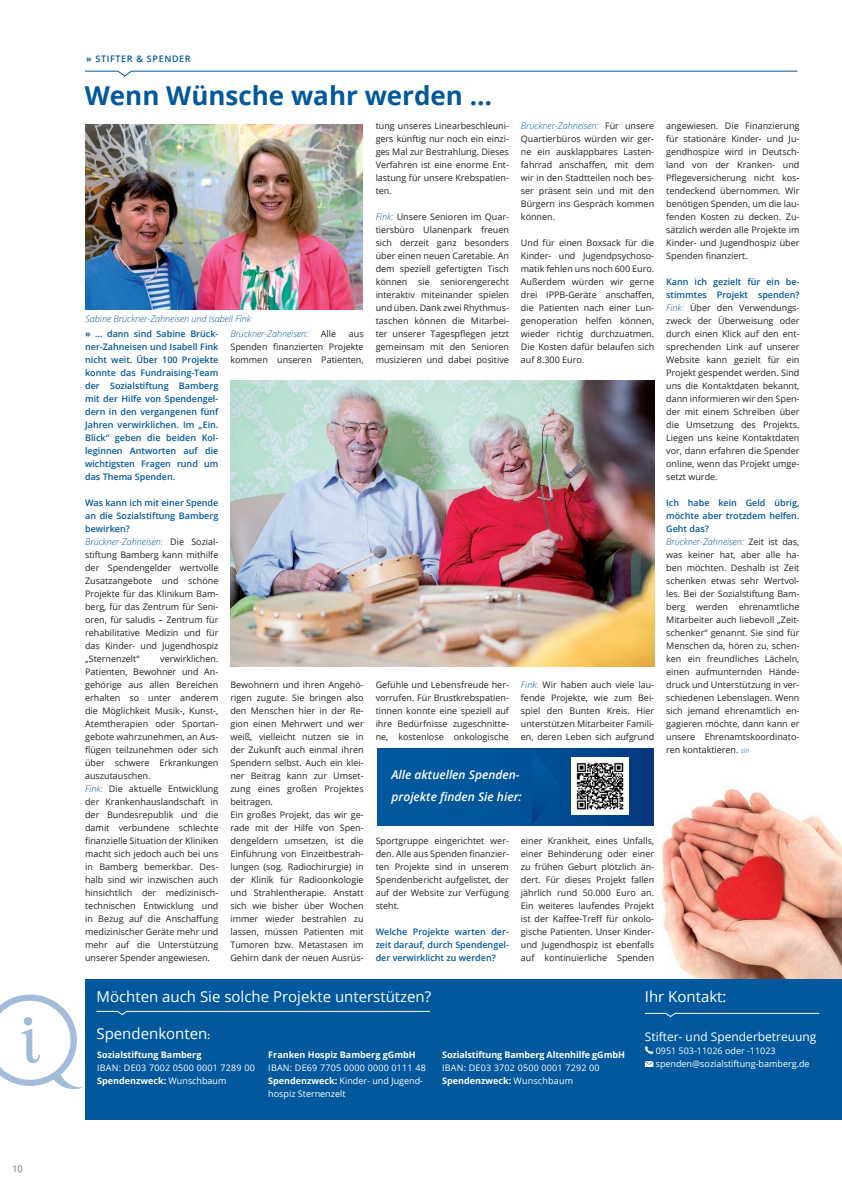
<style>
.page{position:relative;width:842px;height:1191px;background:#fff}
.page>*{position:absolute;margin:0;border:0;box-sizing:border-box;transform-origin:0 0}
.t1{font:700 26px "Open Sans";color:#01589c}
.t2{font:15px "Open Sans";color:#fff}
.t3{font:italic 600 12px/22px "Open Sans";color:#fff}
.t4{font:12px "Open Sans";color:#fff}
.t5{font:9px/13px "Open Sans";color:#231f20;text-align:justify}
.t6{font:600 9px/13px "Open Sans";color:#01589c;text-align:justify}
.t7{font:9px/13px "Open Sans";color:#fff}
.t8{font:9px/13px "Open Sans";letter-spacing:.02em;color:#fff}
.t9{font:700 9px "Open Sans";color:#fff}
.t10{font:italic 300 9px "Open Sans";color:#01589c}
.t11{font:600 9px "Open Sans";letter-spacing:.07em;color:#01589c}
.t12{font:300 9px "Open Sans";color:#231f20}
.s1{font-weight:700}
.s2{font-weight:600;color:#01589c}
.s3{font-weight:300;font-style:italic;color:#01589c}
.s4{font-weight:300;font-style:italic;font-size:7px;color:#01589c}
.s5{font-weight:700;font-size:9px}
</style>
<div class="page">
<img style="left:647px;top:787px;width:195px;height:192px">
<svg style="left:85px;top:71px;width:713px;height:6px"></svg>
<img style="left:230px;top:380px;width:424px;height:287px">
<img style="left:85px;top:124px;width:278px;height:186px">
<svg style="left:377px;top:749px;width:277px;height:76px;background:#055397"></svg>
<img style="left:572px;top:758px;width:56px;height:56px">
<svg style="left:532px;top:749px;width:30px;height:76px;background:#004f93"></svg>
<svg style="left:0;top:994px;width:82px;height:95px"></svg>
<div style="left:24px;top:1017px;width:8px;height:8px;background:#a3bcd9;border-radius:50%"></div>
<div style="left:85px;top:979px;width:757px;height:141px;background:#01589c"></div>
<svg style="left:96px;top:1010px;width:335px;height:5px"></svg>
<svg style="left:644px;top:1012px;width:176px;height:5px"></svg>
<svg style="left:645px;top:1046px;width:8px;height:8px"></svg>
<svg style="left:645px;top:1061px;width:8px;height:6px"></svg>
<p class="t12" style="left:12px;top:1162px;width:12px">10</p>
<p class="t11" style="left:86px;top:52px;width:106px"><span class="s1">»</span> STIFTER &amp; SPENDER</p>
<h1 class="t1" style="left:85px;top:77px;width:409px">Wenn Wünsche wahr werden …</h1>
<p class="t10" style="left:85px;top:312px;width:167px">Sabine Brückner-Zahneisen und Isabell Fink</p>
<p class="t6" style="left:85px;top:327px;width:135px"><span class="s1">»</span> … dann sind Sabine Brück&shy;ner-Zahneisen und Isabell Fink nicht weit. Über 100 Projekte konnte das Fundraising-Team der Sozialstiftung Bamberg mit der Hilfe von Spendengel&shy;dern in den vergangenen fünf Jahren verwirklichen. Im „Ein.<br>Blick“ geben die beiden Kol&shy;leginnen Antworten auf die wichtigsten Fragen rund um das Thema Spenden.</p>
<p class="t5" style="left:85px;top:496px;width:135px;text-align:left"><span class="s2">Was kann ich mit einer Spende an die Sozialstiftung Bamberg bewirken?<br></span><span class="s3">Brückner-Zahneisen:</span> Die Sozial&shy;stiftung Bamberg kann mithilfe der Spendengelder wertvolle<br>Zusatzangebote und schöne<br>Projekte für das Klinikum Bam&shy;berg, für das Zentrum für Seni&shy;oren, für saludis – Zentrum für rehabilitative Medizin und für das Kinder- und Jugendhospiz „Sternenzelt“</p>
<p class="t5" style="left:85px;top:652px;width:135px;text-align:left;text-indent:75px">verwirklichen.<br>Patienten, Bewohner und An&shy;gehörige aus allen Bereichen erhalten so unter anderem die Möglichkeit Musik-, Kunst-,<br>Atemtherapien oder Sportan&shy;gebote wahrzunehmen, an Aus&shy;flügen teilzunehmen oder sich über schwere Erkrankungen auszutauschen.<br><span class="s3">Fink:</span> Die aktuelle Entwicklung der Krankenhauslandschaft in der Bundesrepublik und die damit verbundene schlechte finanzielle Situation der Kliniken macht sich jedoch auch bei uns in Bamberg bemerkbar. Des&shy;halb sind wir inzwischen auch hinsichtlich der medizinisch&shy;technischen Entwicklung und in Bezug auf die Anschaffung medizinischer Geräte mehr und mehr auf die Unterstützung unserer Spender angewiesen.</p>
<p class="t10" style="left:230px;top:327px;width:79px">Brückner-Zahneisen:</p>
<p class="t5" style="left:321px;top:327px;width:17px">Alle</p>
<p class="t5" style="left:230px;top:327px;width:135px;text-indent:118px">aus Spenden finanzierten Projekte kommen unseren Patienten,</p>
<p class="t5" style="left:230px;top:678px;width:135px;text-align:left">Bewohnern und ihren Angehö&shy;rigen zugute. Sie bringen also den Menschen hier in der Re&shy;gion einen Mehrwert und wer weiß, vielleicht nutzen sie in der Zukunft auch einmal ihren<br>Spendern selbst. Auch ein klei&shy;ner Beitrag kann zur Umset&shy;zung eines großen Projektes beitragen.<br>Ein großes Projekt, das wir ge&shy;rade mit der Hilfe von Spen&shy;dengeldern umsetzen, ist die<br>Einführung von Einzeitbestrah&shy;lungen (sog. Radiochirurgie) in der Klinik für Radioonkologie und Strahlentherapie. Anstatt sich wie bisher über Wochen immer wieder bestrahlen zu lassen, müssen Patienten mit<br>Tumoren bzw. Metastasen im<br>Gehirn dank der neuen Ausrüs-</p>
<p class="t5" style="left:376px;top:119px;width:135px">tung unseres Linearbeschleuni&shy;gers künftig nur noch ein einzi&shy;ges Mal zur Bestrahlung. Dieses Verfahren ist eine enorme Ent&shy;lastung für unsere Krebspatien&shy;ten.</p>
<p class="t5" style="left:376px;top:210px;width:135px"><span class="s3">Fink:</span> Unsere Senioren im Quar&shy;tiersbüro Ulanenpark freuen sich derzeit ganz besonders über einen neuen Caretable. An dem speziell gefertigten Tisch können sie seniorengerecht interaktiv miteinander spielen und üben. Dank zwei Rhythmus&shy;taschen können die Mitarbei&shy;ter unserer Tagespflegen jetzt gemeinsam mit den Senioren musizieren und dabei positive</p>
<p class="t5" style="left:521px;top:119px;width:135px"><span class="s3">Brückner-Zahneisen:</span> Für unsere Quartierbüros würden wir ger&shy;ne ein ausklappbares Lasten&shy;fahrrad anschaffen, mit dem wir in den Stadtteilen noch bes&shy;ser präsent sein und mit den Bürgern ins Gespräch kommen können.</p>
<p class="t5" style="left:521px;top:236px;width:135px">Und für einen Boxsack für die Kinder- und Jugendpsychoso&shy;matik fehlen uns noch 600 Euro.<br>Außerdem würden wir gerne drei IPPB-Geräte anschaffen, die Patienten nach einer Lun&shy;genoperation helfen können, wieder richtig durchzuatmen.<br>Die Kosten dafür belaufen sich auf 8.300 Euro.</p>
<p class="t5" style="left:376px;top:678px;width:135px">Gefühle und Lebensfreude her&shy;vorrufen. Für Brustkrebspatien&shy;tinnen konnte eine speziell auf ihre Bedürfnisse zugeschnitte&shy;ne, kostenlose onkologische</p>
<p class="t5" style="left:521px;top:678px;width:135px"><span class="s3">Fink:</span> Wir haben auch viele lau&shy;fende Projekte, wie zum Bei&shy;spiel den Bunten Kreis. Hier unterstützen Mitarbeiter Famili&shy;en, deren Leben sich aufgrund</p>
<h3 class="t3" style="left:391px;top:763px;width:132px">Alle aktuellen Spenden&shy;projekte finden Sie hier:</h3>
<p class="t5" style="left:376px;top:834px;width:135px">Sportgruppe eingerichtet wer&shy;den. Alle aus Spenden finanzier&shy;ten Projekte sind in unserem Spendenbericht aufgelistet, der auf der Website zur Verfügung steht.</p>
<p class="t6" style="left:376px;top:925px;width:135px">Welche Projekte warten der&shy;zeit darauf, durch Spendengel&shy;der verwirklicht zu werden?</p>
<p class="t5" style="left:521px;top:834px;width:135px">einer Krankheit, eines Unfalls, einer Behinderung oder einer zu frühen Geburt plötzlich än&shy;dert. Für dieses Projekt fallen jährlich rund 50.000 Euro an.<br>Ein weiteres laufendes Projekt ist der Kaffee-Treff für onkolo&shy;gische Patienten. Unser Kinder&shy;und Jugendhospiz ist ebenfalls auf kontinuierliche Spenden</p>
<p class="t5" style="left:666px;top:119px;width:135px">angewiesen. Die Finanzierung für stationäre Kinder- und Ju&shy;gendhospize wird in Deutsch&shy;land von der Kranken- und Pflegeversicherung nicht kos&shy;tendeckend übernommen. Wir benötigen Spenden, um die lau&shy;fenden Kosten zu decken. Zu&shy;sätzlich werden alle Projekte im Kinder- und Jugendhospiz über Spenden finanziert.</p>
<p class="t5" style="left:666px;top:274px;width:135px"><span class="s2">Kann ich gezielt für ein be&shy;stimmtes Projekt spenden?<br></span><span class="s3">Fink:</span> Über den Verwendungs&shy;zweck der Überweisung oder durch einen Klick auf den ent&shy;sprechenden Link auf unserer Website kann gezielt für ein Projekt gespendet werden. Sind uns die Kontaktdaten bekannt, dann informieren wir den Spen&shy;der mit einem Schreiben über die Umsetzung des Projekts.<br>Liegen uns keine Kontaktdaten vor, dann erfahren die Spender online, wenn das Projekt umge&shy;setzt wurde.</p>
<p class="t5" style="left:666px;top:495px;width:135px;text-align:left"><span class="s2">Ich habe kein Geld übrig, möchte aber trotzdem helfen.<br>Geht das?<br></span><span class="s3">Brückner-Zahneisen:</span> Zeit ist das, was keiner hat, aber alle ha&shy;ben möchten. Deshalb ist Zeit schenken etwas sehr Wertvol&shy;les. Bei der Sozialstiftung Bam&shy;berg werden ehrenamtliche<br>Mitarbeiter auch liebevoll „Zeit&shy;schenker“ genannt. Sie sind für<br>Menschen da, hören zu, schen&shy;ken ein freundliches Lächeln, einen aufmunternden Hände&shy;druck und Unterstützung in ver&shy;schiedenen Lebenslagen. Wenn sich jemand ehrenamtlich en&shy;gagieren möchte, dann kann er unsere Ehrenamtskoordinato&shy;ren kontaktieren. <span class="s4">sIn</span></p>
<h2 class="t2" style="left:96px;top:986px;width:336px">Möchten auch Sie solche Projekte unterstützen?</h2>
<h2 class="t2" style="left:96px;top:1023px;width:115px">Spendenkonten<span class="s5">:</span></h2>
<p class="t9" style="left:97px;top:1048px;width:106px">Sozialstiftung Bamberg</p>
<p class="t8" style="left:97px;top:1060px;width:159px">IBAN: DE03 7002 0500 0001 7289 00<br><span class="s1">Spendenzweck:</span> Wunschbaum</p>
<p class="t9" style="left:268px;top:1048px;width:149px">Franken Hospiz Bamberg gGmbH</p>
<p class="t7" style="left:268px;top:1060px;width:159px">IBAN: DE69 7705 0000 0000 0111 48<br><span class="s1">Spendenzweck:</span> Kinder- und Jugend&shy;hospiz Sternenzelt</p>
<p class="t9" style="left:442px;top:1048px;width:184px">Sozialstiftung Bamberg Altenhilfe gGmbH</p>
<p class="t8" style="left:442px;top:1060px;width:159px">IBAN: DE03 3702 0500 0001 7292 00<br><span class="s1">Spendenzweck:</span> Wunschbaum</p>
<h2 class="t2" style="left:645px;top:986px;width:83px">Ihr Kontakt:</h2>
<h3 class="t4" style="left:645px;top:1028px;width:173px">Stifter- und Spenderbetreuung</h3>
<p class="t7" style="left:656px;top:1044px;width:155px">0951 503-11026 oder -11023 spenden@sozialstiftung-bamberg.de</p>
</div>
